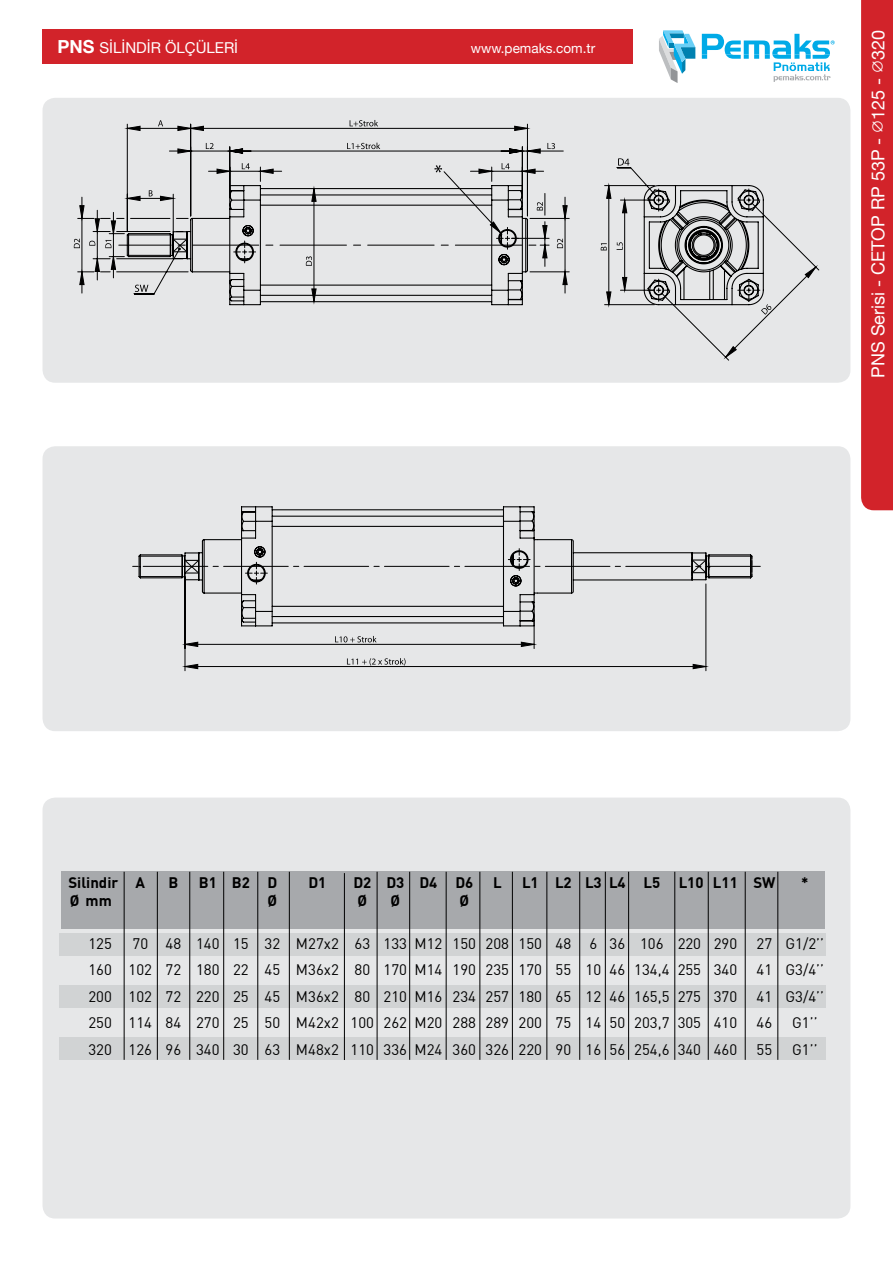
<style>
.page{position:relative;width:893px;height:1263px;background:#fff}
.page>*{position:absolute;margin:0;border:0;box-sizing:border-box;transform-origin:0 0}
.t1{font:18px "Helvetica Neue";color:#fff}
.t2{font:15px "DINTR";color:#000}
.t3{font:15px "DINTR Bold";color:#000}
.t4{font:15px "Helvetica Neue";color:#fff}
.t5{font:13.5px "Helvetica Neue";color:#fff}
.s1{font-weight:700;font-size:18px}
</style>
<div class="page">
<svg style="left:861px;top:0;width:32px;height:510px;background:#d2262d"></svg>
<div style="left:43px;top:30px;width:589px;height:34px;background:#d2232a"></div>
<svg style="left:659px;top:30px;width:36px;height:53px"></svg>
<svg style="left:702px;top:34px;width:133px;height:48px"></svg>
<div style="left:43px;top:98px;width:807px;height:285px;background:#e6e7e8;border-radius:13px"></div>
<div style="left:43px;top:797px;width:807px;height:421px;background:#e6e7e8;border-radius:13px"></div>
<div style="left:43px;top:446px;width:807px;height:285px;background:#e6e7e8;border-radius:13px"></div>
<div style="left:61px;top:872px;width:764px;height:57px;background:#a7a9ac"></div>
<div style="left:59px;top:933px;width:767px;height:23px;background:#d1d3d4"></div>
<div style="left:59px;top:985px;width:767px;height:23px;background:#d1d3d4"></div>
<div style="left:59px;top:1037px;width:767px;height:23px;background:#d1d3d4"></div>
<hr style="left:124px;top:872px;width:1px;height:188px;background:#000">
<hr style="left:157px;top:872px;width:1px;height:188px;background:#000">
<hr style="left:189px;top:872px;width:1px;height:188px;background:#000">
<hr style="left:223px;top:872px;width:1px;height:188px;background:#000">
<hr style="left:257px;top:872px;width:1px;height:188px;background:#000">
<hr style="left:289px;top:872px;width:1px;height:188px;background:#000">
<hr style="left:344px;top:873px;width:1px;height:187px;background:#000">
<hr style="left:409px;top:872px;width:1px;height:188px;background:#000">
<hr style="left:446px;top:872px;width:1px;height:188px;background:#000">
<hr style="left:480px;top:872px;width:1px;height:188px;background:#000">
<hr style="left:512px;top:872px;width:1px;height:188px;background:#000">
<hr style="left:547px;top:872px;width:1px;height:188px;background:#000">
<hr style="left:579px;top:872px;width:1px;height:188px;background:#000">
<hr style="left:605px;top:872px;width:1px;height:188px;background:#000">
<hr style="left:628px;top:872px;width:1px;height:188px;background:#000">
<hr style="left:674px;top:872px;width:1px;height:188px;background:#000">
<hr style="left:708px;top:872px;width:1px;height:188px;background:#000">
<hr style="left:745px;top:872px;width:1px;height:188px;background:#000">
<hr style="left:778px;top:872px;width:1px;height:188px;background:#000">
<hr style="left:377px;top:872px;width:1px;height:188px;background:#000">
<svg style="left:350px;top:120px;width:28px;height:3px"></svg>
<svg style="left:79px;top:123px;width:741px;height:238px"></svg>
<svg style="left:515px;top:126px;width:12px;height:4px"></svg>
<svg style="left:178px;top:143px;width:65px;height:10px"></svg>
<svg style="left:217px;top:163px;width:56px;height:10px"></svg>
<svg style="left:127px;top:120px;width:76px;height:10px"></svg>
<svg style="left:479px;top:163px;width:56px;height:10px"></svg>
<svg style="left:510px;top:149px;width:30px;height:4px"></svg>
<svg style="left:726px;top:267px;width:90px;height:90px"></svg>
<svg style="left:95px;top:186px;width:31px;height:119px"></svg>
<svg style="left:74px;top:206px;width:21px;height:79px"></svg>
<svg style="left:126px;top:184px;width:638px;height:122px"></svg>
<hr style="left:705px;top:584px;width:1px;height:87px;background:#000">
<hr style="left:185px;top:577px;width:1px;height:94px;background:#000">
<hr style="left:534px;top:614px;width:1px;height:34px;background:#000">
<svg style="left:184px;top:636px;width:523px;height:33px"></svg>
<svg style="left:184px;top:506px;width:523px;height:121px"></svg>
<svg style="left:133px;top:538px;width:627px;height:56px"></svg>
<p class="t4" style="left:58px;top:37px;width:182px"><span class="s1">PNS</span> SİLİNDİR ÖLÇÜLERİ</p>
<p class="t5" style="left:471px;top:39px;width:126px">www.pemaks.com.tr</p>
<p class="t1" style="left:865px;top:378px;width:349px;rotate:-90deg">PNS Serisi - CETOP RP 53P - ∅125 - ∅320</p>
<p class="t3" style="left:68px;top:873px;width:78px">Silindir A</p>
<p class="t3" style="left:168px;top:873px;width:11px">B</p>
<p class="t3" style="left:199px;top:873px;width:80px">B1 B2 D</p>
<p class="t3" style="left:308px;top:873px;width:20px">D1</p>
<p class="t3" style="left:353px;top:873px;width:122px">D2 D3 D4 D6</p>
<p class="t3" style="left:493px;top:873px;width:10px">L</p>
<p class="t3" style="left:522px;top:873px;width:255px">L1 L2 L3 L4 L5 L10 L11 SW</p>
<p class="t3" style="left:801px;top:873px;width:9px">*</p>
<p class="t3" style="left:70px;top:890px;width:44px">Ø mm</p>
<p class="t3" style="left:267px;top:890px;width:11px">Ø</p>
<p class="t3" style="left:357px;top:890px;width:11px">Ø</p>
<p class="t3" style="left:390px;top:890px;width:11px">Ø</p>
<p class="t3" style="left:459px;top:890px;width:11px">Ø</p>
<p class="t2" style="left:88px;top:934px;width:25px">125</p>
<p class="t2" style="left:133px;top:934px;width:606px">70 48 140 15 32 M27x2 63 133 M12 150 208 150 48 6 36 106 220 290</p>
<p class="t2" style="left:757px;top:934px;width:69px">27 G1/2’’</p>
<p class="t2" style="left:88px;top:960px;width:650px">160 102 72 180 22 45 M36x2 80 170 M14 190 235 170 55 10 46 134,4 255 340</p>
<p class="t2" style="left:757px;top:960px;width:69px">41 G3/4’’</p>
<p class="t2" style="left:88px;top:987px;width:650px">200 102 72 220 25 45 M36x2 80 210 M16 234 257 180 65 12 46 165,5 275 370</p>
<p class="t2" style="left:757px;top:987px;width:69px">41 G3/4’’</p>
<p class="t2" style="left:88px;top:1013px;width:650px">250 114 84 270 25 50 M42x2 100 262 M20 288 289 200 75 14 50 203,7 305 410</p>
<p class="t2" style="left:757px;top:1013px;width:17px">46</p>
<p class="t2" style="left:792px;top:1013px;width:27px">G1’’</p>
<p class="t2" style="left:88px;top:1040px;width:650px">320 126 96 340 30 63 M48x2 110 336 M24 360 326 220 90 16 56 254,6 340 460</p>
<p class="t2" style="left:757px;top:1040px;width:17px">55</p>
<p class="t2" style="left:792px;top:1040px;width:27px">G1’’</p>
</div>
